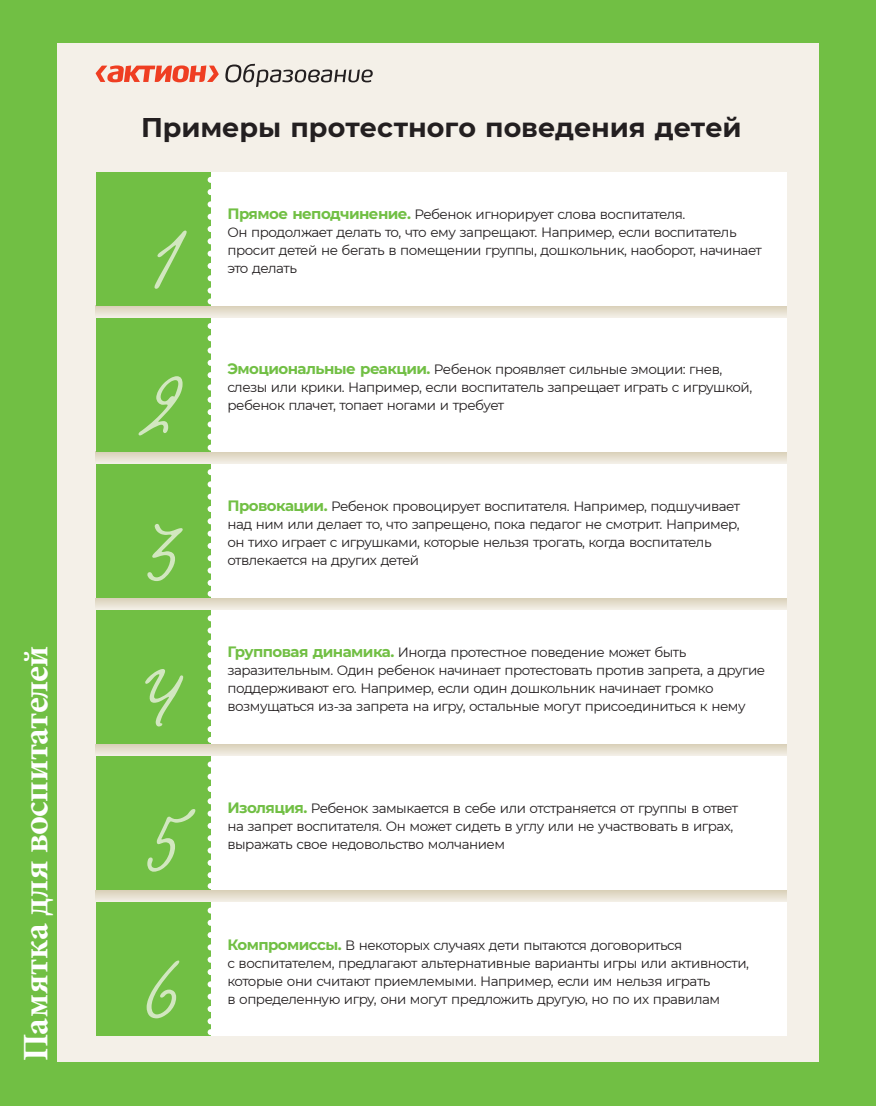
<style>
.page{position:relative;width:876px;height:1106px;background:#71bf44}
.page>*{position:absolute;margin:0;border:0;box-sizing:border-box;transform-origin:0 0}
.t1{font:84px "Kobzar KS";color:#d2e7c0}
.t2{font:700 36px "Minion Pro";letter-spacing:-.01em;color:#fff}
.t3{font:700 27px "Montserrat";color:#231f20}
.t4{font:13.5px/18px "Montserrat";letter-spacing:-.035em;color:#231f20}
.s1{font-weight:700;font-size:15px;color:#71bf44}
</style>
<div class="page">
<div style="left:57px;top:44px;width:762px;height:1018px;background:#f4f0e8"></div>
<svg style="left:96px;top:65px;width:123px;height:17px"></svg>
<svg style="left:225px;top:64px;width:148px;height:23px"></svg>
<svg style="left:96px;top:305px;width:691px;height:10px"></svg>
<svg style="left:96px;top:451px;width:691px;height:10px;background:#e3decc"></svg>
<svg style="left:96px;top:597px;width:691px;height:10px;background:#e3decc"></svg>
<svg style="left:96px;top:744px;width:691px;height:9px;background:#e2dbc9"></svg>
<svg style="left:96px;top:890px;width:691px;height:9px;background:#e2dbc8"></svg>
<div style="left:117px;top:172px;width:670px;height:133px;background:#fff"></div>
<div style="left:96px;top:172px;width:114px;height:133px;background:#71bf44"></div>
<svg style="left:208px;top:192px;width:3px;height:112px"></svg>
<div style="left:117px;top:610px;width:670px;height:134px;background:#fff"></div>
<div style="left:96px;top:610px;width:114px;height:134px;background:#71bf44"></div>
<svg style="left:208px;top:630px;width:3px;height:113px"></svg>
<div style="left:117px;top:318px;width:670px;height:133px;background:#fff"></div>
<div style="left:96px;top:318px;width:114px;height:133px;background:#71bf44"></div>
<svg style="left:208px;top:338px;width:3px;height:112px"></svg>
<div style="left:117px;top:756px;width:670px;height:134px;background:#fff"></div>
<div style="left:96px;top:756px;width:114px;height:134px;background:#71bf44"></div>
<svg style="left:208px;top:776px;width:3px;height:113px"></svg>
<div style="left:117px;top:464px;width:670px;height:133px;background:#fff"></div>
<div style="left:96px;top:464px;width:114px;height:133px;background:#71bf44"></div>
<svg style="left:208px;top:484px;width:3px;height:112px"></svg>
<div style="left:117px;top:902px;width:670px;height:134px;background:#fff"></div>
<div style="left:96px;top:902px;width:114px;height:134px;background:#71bf44"></div>
<svg style="left:208px;top:922px;width:3px;height:113px"></svg>
<h2 class="t2" style="left:11px;top:1061px;width:417px;rotate:-90deg">Памятка для воспитателей</h2>
<h3 class="t3" style="left:141px;top:107px;width:602px">Примеры протестного поведения детей</h3>
<h1 class="t1" style="left:152px;top:207px;width:30px">1</h1>
<h1 class="t1" style="left:149px;top:353px;width:34px">2</h1>
<h1 class="t1" style="left:148px;top:499px;width:34px">3</h1>
<h1 class="t1" style="left:142px;top:645px;width:40px">4</h1>
<h1 class="t1" style="left:149px;top:791px;width:33px">5</h1>
<h1 class="t1" style="left:147px;top:937px;width:35px">6</h1>
<p class="t4" style="left:227px;top:205px;width:536px"><span class="s1">Прямое неподчинение.</span> Ребенок игнорирует слова воспитателя.<br>Он продолжает делать то, что ему запрещают. Например, если воспитатель просит детей не бегать в помещении группы, дошкольник, наоборот, начинает</p>
<p class="t4" style="left:227px;top:259px;width:71px">это делать</p>
<p class="t4" style="left:227px;top:360px;width:526px"><span class="s1">Эмоциональные реакции.</span> Ребенок проявляет сильные эмоции: гнев, слезы или крики. Например, если воспитатель запрещает играть с игрушкой, ребенок плачет, топает ногами и требует</p>
<p class="t4" style="left:227px;top:497px;width:514px;text-align:justify"><span class="s1">Провокации.</span> Ребенок провоцирует воспитателя. Например, подшучивает над ним или делает то, что запрещено, пока педагог не смотрит. Например, он тихо играет с игрушками, которые нельзя трогать, когда воспитатель</p>
<p class="t4" style="left:227px;top:551px;width:193px">отвлекается на других детей</p>
<p class="t4" style="left:227px;top:643px;width:539px"><span class="s1">Групповая динамика.</span> Иногда протестное поведение может быть заразительным. Один ребенок начинает протестовать против запрета, а другие поддерживают его. Например, если один дошкольник начинает громко</p>
<p class="t4" style="left:227px;top:697px;width:520px">возмущаться из-за запрета на игру, остальные могут присоединиться к нему</p>
<p class="t4" style="left:227px;top:798px;width:512px"><span class="s1">Изоляция.</span> Ребенок замыкается в себе или отстраняется от группы в ответ на запрет воспитателя. Он может сидеть в углу или не участвовать в играх, выражать свое недовольство молчанием</p>
<p class="t4" style="left:227px;top:935px;width:523px"><span class="s1">Компромиссы.</span> В некоторых случаях дети пытаются договориться<br>с воспитателем, предлагают альтернативные варианты игры или активности, которые они считают приемлемыми. Например, если им нельзя играть</p>
<p class="t4" style="left:227px;top:989px;width:494px">в определенную игру, они могут предложить другую, но по их правилам</p>
</div>
